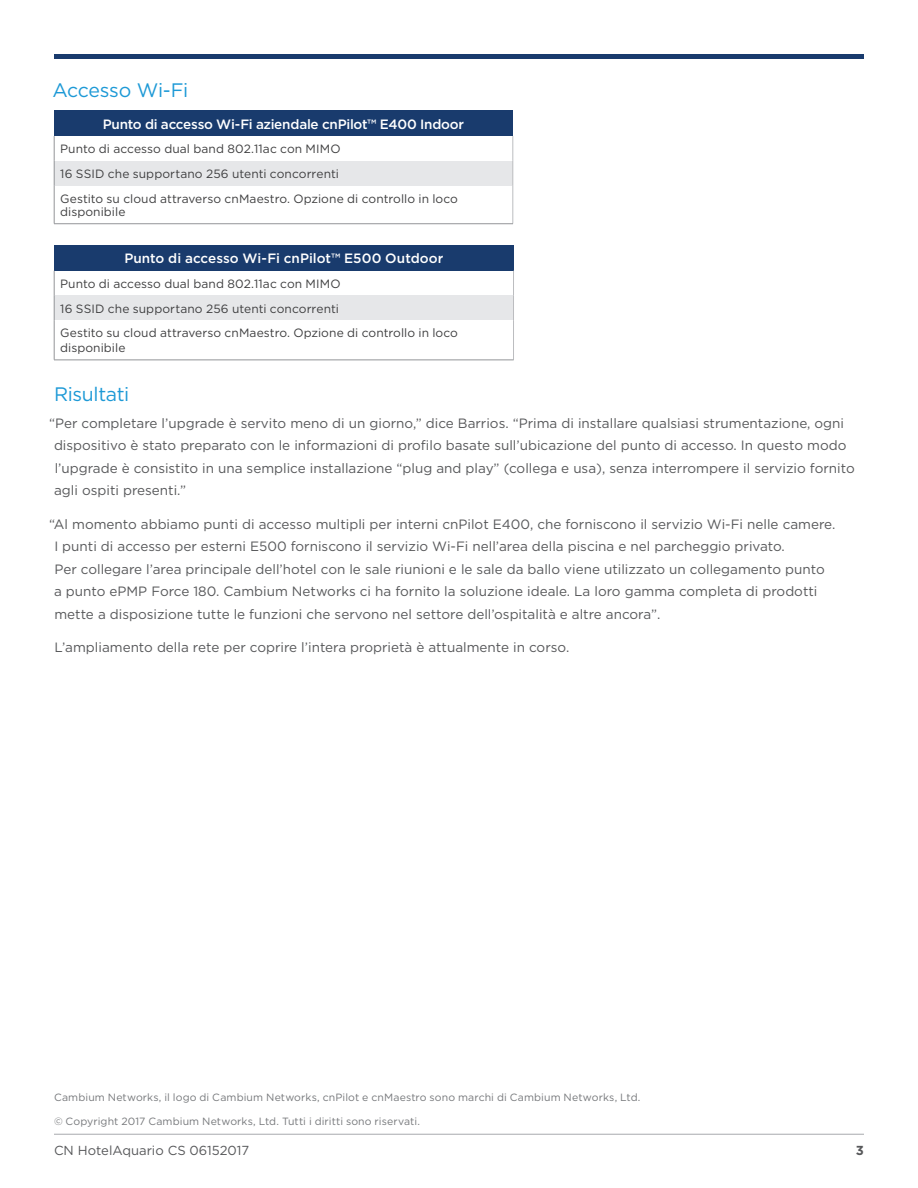
<style>
.page{position:relative;width:918px;height:1188px;background:#fff}
.page>*{position:absolute;margin:0;border:0;box-sizing:border-box;transform-origin:0 0}
.t1{font:19.5px "Gotham";letter-spacing:-.02em;color:#1d99d6}
.t2{font:13.5px/22.5px "Gotham";color:#57585a}
.t3{font:500 13.5px "Gotham";letter-spacing:-.015em;color:#fff}
.t4{font:13.05px "Gotham";color:#57585a}
.t5{font:700 13.05px "Gotham";color:#57585a}
.t6{font:12px/24.8px "Gotham";letter-spacing:.005em;color:#3e3e3f}
.t7{font:10.5px "Gotham";letter-spacing:.01em;color:#76787b}
</style>
<div class="page">
<hr style="left:54px;top:1134px;width:810px;height:1px;background:#a8a9ad">
<div style="left:54px;top:245px;width:460px;height:26px;background:#193b6d"></div>
<div style="left:54px;top:295px;width:460px;height:25px;background:#e6e7e9"></div>
<svg style="left:54px;top:271px;width:1px;height:49px"></svg>
<hr style="left:54px;top:320px;width:1px;height:40px;background:#939598">
<svg style="left:513px;top:271px;width:1px;height:49px"></svg>
<hr style="left:513px;top:320px;width:1px;height:40px;background:#bcbdc0">
<hr style="left:54px;top:360px;width:460px;height:1px;background:#939598">
<div style="left:54px;top:110px;width:459px;height:26px;background:#193b6d"></div>
<div style="left:54px;top:161px;width:459px;height:25px;background:#e6e7e9"></div>
<svg style="left:54px;top:136px;width:1px;height:50px"></svg>
<hr style="left:54px;top:186px;width:1px;height:38px;background:#939598">
<svg style="left:513px;top:136px;width:1px;height:50px"></svg>
<hr style="left:513px;top:186px;width:1px;height:38px;background:#bcbdc0">
<hr style="left:54px;top:223px;width:459px;height:1px;background:#939598">
<hr style="left:54px;top:54px;width:810px;height:4px;background:#193b6d">
<h1 class="t1" style="left:52px;top:77px;width:137px">Accesso Wi-Fi</h1>
<p class="t3" style="left:103px;top:115px;width:363px">Punto di accesso Wi-Fi aziendale cnPilot™ E400 Indoor</p>
<p class="t6" style="left:60px;top:136px;width:399px">Punto di accesso dual band 802.11ac con MIMO<br>16 SSID che supportano 256 utenti concorrenti<br>Gestito su cloud attraverso cnMaestro. Opzione di controllo in loco</p>
<p class="t6" style="left:60px;top:199px;width:67px">disponibile</p>
<p class="t3" style="left:124px;top:250px;width:320px">Punto di accesso Wi-Fi cnPilot™ E500 Outdoor</p>
<p class="t6" style="left:60px;top:271px;width:399px">Punto di accesso dual band 802.11ac con MIMO<br>16 SSID che supportano 256 utenti concorrenti<br>Gestito su cloud attraverso cnMaestro. Opzione di controllo in loco</p>
<p class="t6" style="left:60px;top:335px;width:67px">disponibile</p>
<h1 class="t1" style="left:54px;top:382px;width:77px">Risultati</h1>
<p class="t2" style="left:54px;top:412px;width:802px;text-indent:-5px">“Per completare l’upgrade è servito meno di un giorno,” dice Barrios. “Prima di installare qualsiasi strumentazione, ogni dispositivo è stato preparato con le informazioni di profilo basate sull’ubicazione del punto di accesso. In questo modo l’upgrade è consistito in una semplice installazione “plug and play” (collega e usa), senza interrompere il servizio fornito agli ospiti presenti.”</p>
<p class="t2" style="left:54px;top:512px;width:783px;text-indent:-5px">“Al momento abbiamo punti di accesso multipli per interni cnPilot E400, che forniscono il servizio Wi-Fi nelle camere.<br>I punti di accesso per esterni E500 forniscono il servizio Wi-Fi nell’area della piscina e nel parcheggio privato.<br>Per collegare l’area principale dell’hotel con le sale riunioni e le sale da ballo viene utilizzato un collegamento punto a punto ePMP Force 180. Cambium Networks ci ha fornito la soluzione ideale. La loro gamma completa di prodotti mette a disposizione tutte le funzioni che servono nel settore dell’ospitalità e altre ancora”.</p>
<p class="t2" style="left:54px;top:636px;width:516px">L’ampliamento della rete per coprire l’intera proprietà è attualmente in corso.</p>
<p class="t7" style="left:54px;top:1090px;width:588px">Cambium Networks, il logo di Cambium Networks, cnPilot e cnMaestro sono marchi di Cambium Networks, Ltd.</p>
<p class="t7" style="left:54px;top:1115px;width:367px">© Copyright 2017 Cambium Networks, Ltd. Tutti i diritti sono riservati.</p>
<p class="t4" style="left:54px;top:1142px;width:197px">CN HotelAquario CS 06152017</p>
<p class="t5" style="left:856px;top:1142px;width:10px">3</p>
</div>
